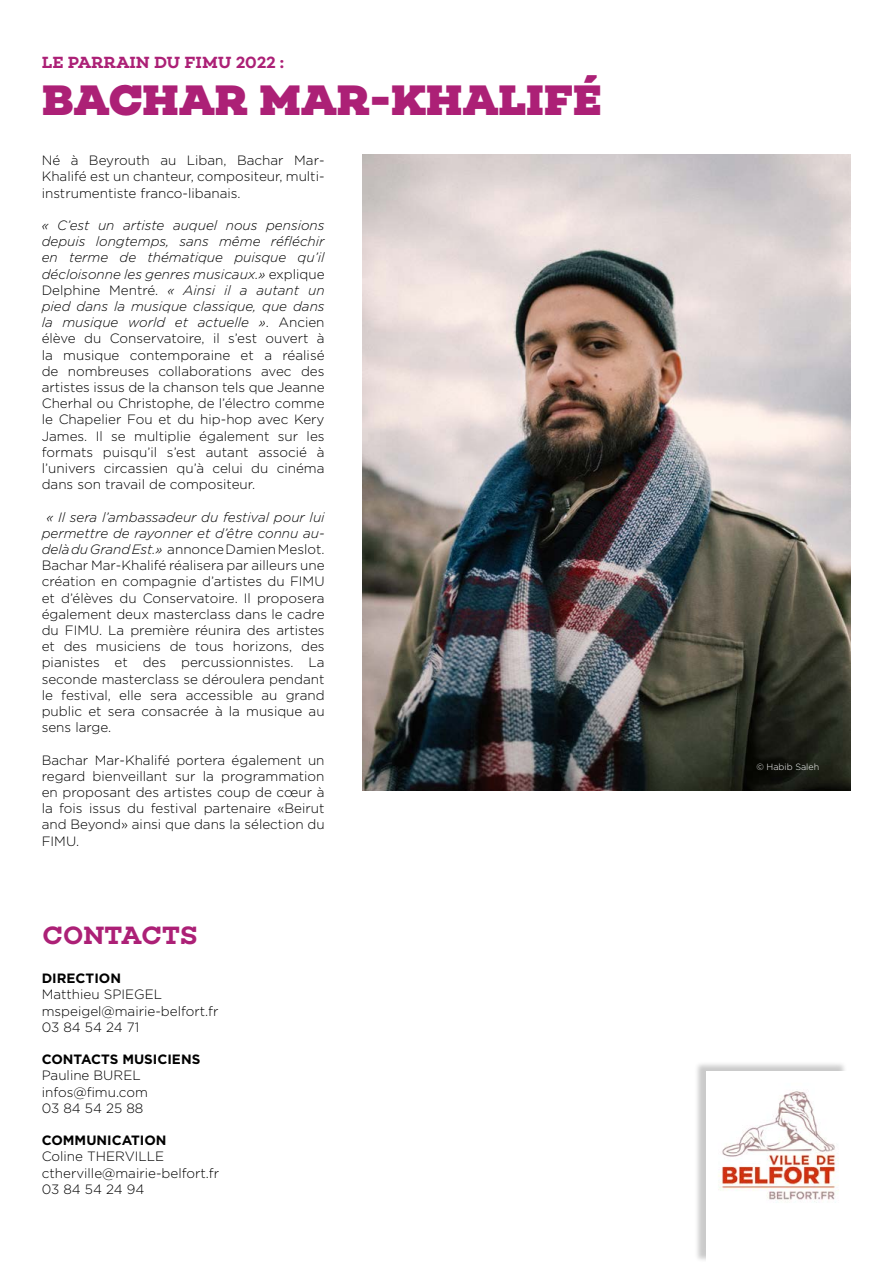
<style>
.page{position:relative;width:893px;height:1263px;background:#fff}
.page>*{position:absolute;margin:0;border:0;box-sizing:border-box;transform-origin:0 0}
.t1{font:800 43.5px "Choplin";letter-spacing:-.005em;color:#ac2076}
.t2{font:600 25.5px "Choplin";letter-spacing:.01em;color:#ac2076}
.t3{font:600 16.5px "Choplin";letter-spacing:-.01em;color:#ac2076}
.t4{font:300 13.5px/16.2px "Gotham";color:#000;text-align:justify}
.t5{font:700 13.5px "Gotham";color:#000}
.t6{font:300 9px "Gotham";color:#fff}
.s1{font-style:italic}
</style>
<div class="page">
<img style="left:362px;top:154px;width:488px;height:637px">
<div style="left:694px;top:1061px;width:154px;height:201px;background:#000;opacity:.21"></div>
<img style="left:707px;top:1071px;width:141px;height:191px">
<p class="t3" style="left:42px;top:53px;width:244px">LE PARRAIN DU FIMU 2022 :</p>
<h1 class="t1" style="left:42px;top:73px;width:561px">BACHAR MAR-KHALIFÉ</h1>
<p class="t4" style="left:42px;top:152px;width:284px">Né à Beyrouth au Liban, Bachar Mar-Khalifé est un chanteur, compositeur, multi&shy;instrumentiste franco-libanais.</p>
<p class="t4" style="left:42px;top:217px;width:284px"><span class="s1">« C’est un artiste auquel nous pensions depuis longtemps, sans même réfléchir en terme de thématique puisque qu’il décloisonne les genres musicaux.»</span> explique Delphine Mentré. <span class="s1">« Ainsi il a autant un pied dans la musique classique, que dans la musique world et actuelle »</span>. Ancien élève du Conservatoire, il s’est ouvert à la musique contemporaine et a réalisé de nombreuses collaborations avec des artistes issus de la chanson tels que Jeanne Cherhal ou Christophe, de l’électro comme le Chapelier Fou et du hip-hop avec Kery James. Il se multiplie également sur les formats puisqu’il s’est autant associé à l’univers circassien qu’à celui du cinéma dans son travail de compositeur.</p>
<p class="t4" style="left:42px;top:508px;width:284px;text-indent:5px"><span class="s1">« Il sera l’ambassadeur du festival pour lui permettre de rayonner et d’être connu au&shy;delà du Grand Est.»</span> annonce Damien Meslot.<br>Bachar Mar-Khalifé réalisera par ailleurs une création en compagnie d’artistes du FIMU et d’élèves du Conservatoire. Il proposera également deux masterclass dans le cadre du FIMU. La première réunira des artistes et des musiciens de tous horizons, des pianistes et des percussionnistes. La seconde masterclass se déroulera pendant le festival, elle sera accessible au grand public et sera consacrée à la musique au sens large.</p>
<p class="t4" style="left:42px;top:751px;width:284px">Bachar Mar-Khalifé portera également un regard bienveillant sur la programmation en proposant des artistes coup de cœur à la fois issus du festival partenaire «Beirut and Beyond» ainsi que dans la sélection du FIMU.</p>
<p class="t6" style="left:756px;top:761px;width:64px">© Habib Saleh</p>
<h2 class="t2" style="left:43px;top:920px;width:156px">CONTACTS</h2>
<p class="t5" style="left:42px;top:969px;width:81px">DIRECTION</p>
<p class="t4" style="left:42px;top:986px;width:178px;text-align:left">Matthieu SPIEGEL mspeigel@mairie-belfort.fr<br>03 84 54 24 71</p>
<p class="t5" style="left:42px;top:1050px;width:160px">CONTACTS MUSICIENS</p>
<p class="t4" style="left:42px;top:1067px;width:108px;text-align:left">Pauline BUREL infos@fimu.com<br>03 84 54 25 88</p>
<p class="t5" style="left:42px;top:1131px;width:126px">COMMUNICATION</p>
<p class="t4" style="left:42px;top:1148px;width:179px;text-align:left">Coline THERVILLE ctherville@mairie-belfort.fr<br>03 84 54 24 94</p>
</div>
